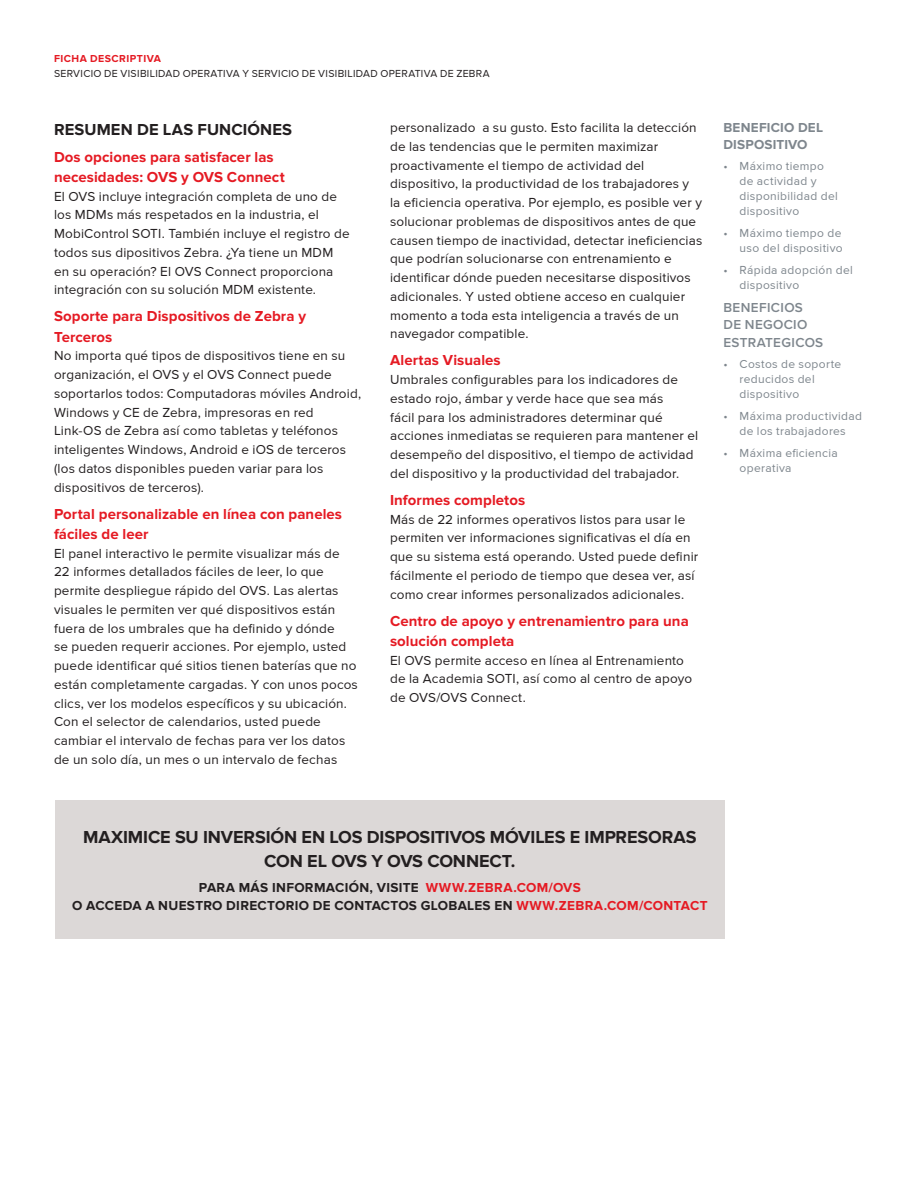
<style>
.page{position:relative;width:918px;height:1188px;background:#fff}
.page>*{position:absolute;margin:0;border:0;box-sizing:border-box;transform-origin:0 0}
.Callout_1{font:700 18px/24px "Proxima Nova";letter-spacing:-.005em;color:#231f20;text-align:center}
.Headline_2{font:700 16.5px "Proxima Nova";letter-spacing:.01em;color:#231f20}
.Headline_3{font:700 15px/20.2px "Proxima Nova";letter-spacing:.005em;color:#e51a23}
.Body_Copy_2{font:13.5px/18.8px "Proxima Nova";letter-spacing:.015em;color:#231f20}
.Call_to_Action{font:700 13.5px/18px "Proxima Nova";letter-spacing:.025em;color:#231f20;text-align:center}
.Headline_2-2{font:600 13.5px/16.5px "Proxima Nova";letter-spacing:.025em;color:#7e868d}
.Headline_2-3{font:700 13.5px/16.5px "Proxima Nova";letter-spacing:.015em;color:#7e868d}
.t1{font:12px/15px "Proxima Nova";letter-spacing:.03em;color:#7e868d}
.t2{font:10.5px/14.2px "Proxima Nova";letter-spacing:.03em;color:#231f20}
.s1{font-weight:700;color:#e51a23}
.s2{color:#e51a23}
</style>
<div class="page">
<div style="left:55px;top:800px;width:670px;height:139px;background:#dcd8d7"></div>
<p class="t2" style="left:54px;top:52px;width:437px"><span class="s1">FICHA DESCRIPTIVA<br></span>SERVICIO DE VISIBILIDAD OPERATIVA Y SERVICIO DE VISIBILIDAD OPERATIVA DE ZEBRA</p>
<p class="Headline_2" style="left:54px;top:120px;width:240px">RESUMEN DE LAS FUNCIÓNES</p>
<p class="Headline_3" style="left:54px;top:147px;width:232px">Dos opciones para satisfacer las necesidades: OVS y OVS Connect</p>
<p class="Body_Copy_2" style="left:54px;top:187px;width:297px">El OVS incluye integración completa de uno de los MDMs más respetados en la industria, el MobiControl SOTI. También incluye el registro de todos sus dipositivos Zebra. ¿Ya tiene un MDM en su operación? El OVS Connect proporciona integración con su solución MDM existente.</p>
<p class="Headline_3" style="left:54px;top:307px;width:254px">Soporte para Dispositivos de Zebra y<br>Terceros</p>
<p class="Body_Copy_2" style="left:54px;top:347px;width:309px">No importa qué tipos de dispositivos tiene en su organización, el OVS y el OVS Connect puede soportarlos todos: Computadoras móviles Android, Windows y CE de Zebra, impresoras en red Link-OS de Zebra así como tabletas y teléfonos inteligentes Windows, Android e iOS de terceros (los datos disponibles pueden variar para los dispositivos de terceros).</p>
<p class="Headline_3" style="left:54px;top:504px;width:290px">Portal personalizable en línea con paneles fáciles de leer</p>
<p class="Body_Copy_2" style="left:54px;top:544px;width:305px">El panel interactivo le permite visualizar más de 22 informes detallados fáciles de leer, lo que permite despliegue rápido del OVS. Las alertas visuales le permiten ver qué dispositivos están fuera de los umbrales que ha definido y dónde<br>se pueden requerir acciones. Por ejemplo, usted puede identificar qué sitios tienen baterías que no están completamente cargadas. Y con unos pocos clics, ver los modelos específicos y su ubicación.<br>Con el selector de calendarios, usted puede cambiar el intervalo de fechas para ver los datos de un solo día, un mes o un intervalo de fechas</p>
<p class="Body_Copy_2" style="left:390px;top:119px;width:314px">personalizado a su gusto. Esto facilita la detección de las tendencias que le permiten maximizar proactivamente el tiempo de actividad del dispositivo, la productividad de los trabajadores y la eficiencia operativa. Por ejemplo, es posible ver y solucionar problemas de dispositivos antes de que causen tiempo de inactividad, detectar ineficiencias que podrían solucionarse con entrenamiento e identificar dónde pueden necesitarse dispositivos adicionales. Y usted obtiene acceso en cualquier momento a toda esta inteligencia a través de un navegador compatible.</p>
<p class="Headline_3" style="left:390px;top:351px;width:112px">Alertas Visuales</p>
<p class="Body_Copy_2" style="left:390px;top:371px;width:310px">Umbrales configurables para los indicadores de estado rojo, ámbar y verde hace que sea más<br>fácil para los administradores determinar qué acciones inmediatas se requieren para mantener el desempeño del dispositivo, el tiempo de actividad del dispositivo y la productividad del trabajador.</p>
<p class="Headline_3" style="left:390px;top:490px;width:137px">Informes completos</p>
<p class="Body_Copy_2" style="left:390px;top:510px;width:310px">Más de 22 informes operativos listos para usar le permiten ver informaciones significativas el día en que su sistema está operando. Usted puede definir fácilmente el periodo de tiempo que desea ver, así como crear informes personalizados adicionales.</p>
<p class="Headline_3" style="left:390px;top:611px;width:300px">Centro de apoyo y entrenamientro para una solución completa</p>
<p class="Body_Copy_2" style="left:390px;top:651px;width:304px">El OVS permite acceso en línea al Entrenamiento de la Academia SOTI, así como al centro de apoyo de OVS/OVS Connect.</p>
<p class="Headline_2-3" style="left:723px;top:120px;width:101px">BENEFICIO DEL<br>DISPOSITIVO</p>
<p class="t1" style="left:740px;top:159px;width:100px;text-indent:-16px">• Máximo tiempo de actividad y disponibilidad del dispositivo</p>
<p class="t1" style="left:723px;top:226px;width:121px;text-align:right">• Máximo tiempo de uso del dispositivo</p>
<p class="t1" style="left:740px;top:263px;width:115px;text-indent:-16px">• Rápida adopción del dispositivo</p>
<p class="Headline_2-2" style="left:723px;top:300px;width:86px">BENEFICIOS<br>DE NEGOCIO</p>
<p class="Headline_2-2" style="left:723px;top:334px;width:101px">ESTRATEGICOS</p>
<p class="t1" style="left:740px;top:357px;width:103px;text-indent:-16px">• Costos de soporte reducidos del dispositivo</p>
<p class="t1" style="left:723px;top:409px;width:140px;text-align:center">• Máxima productividad de los trabajadores</p>
<p class="t1" style="left:740px;top:446px;width:100px;text-indent:-16px">• Máxima eficiencia operativa</p>
<p class="Callout_1" style="left:83px;top:825px;width:615px">MAXIMICE SU INVERSIÓN EN LOS DISPOSITIVOS MÓVILES E IMPRESORAS<br>CON EL OVS Y OVS CONNECT.</p>
<p class="Call_to_Action" style="left:72px;top:879px;width:637px">PARA MÁS INFORMACIÓN, VISITE <span class="s2">WWW.ZEBRA.COM/OVS<br></span>O ACCEDA A NUESTRO DIRECTORIO DE CONTACTOS GLOBALES EN <span class="s2">WWW.ZEBRA.COM/CONTACT</span></p>
</div>
